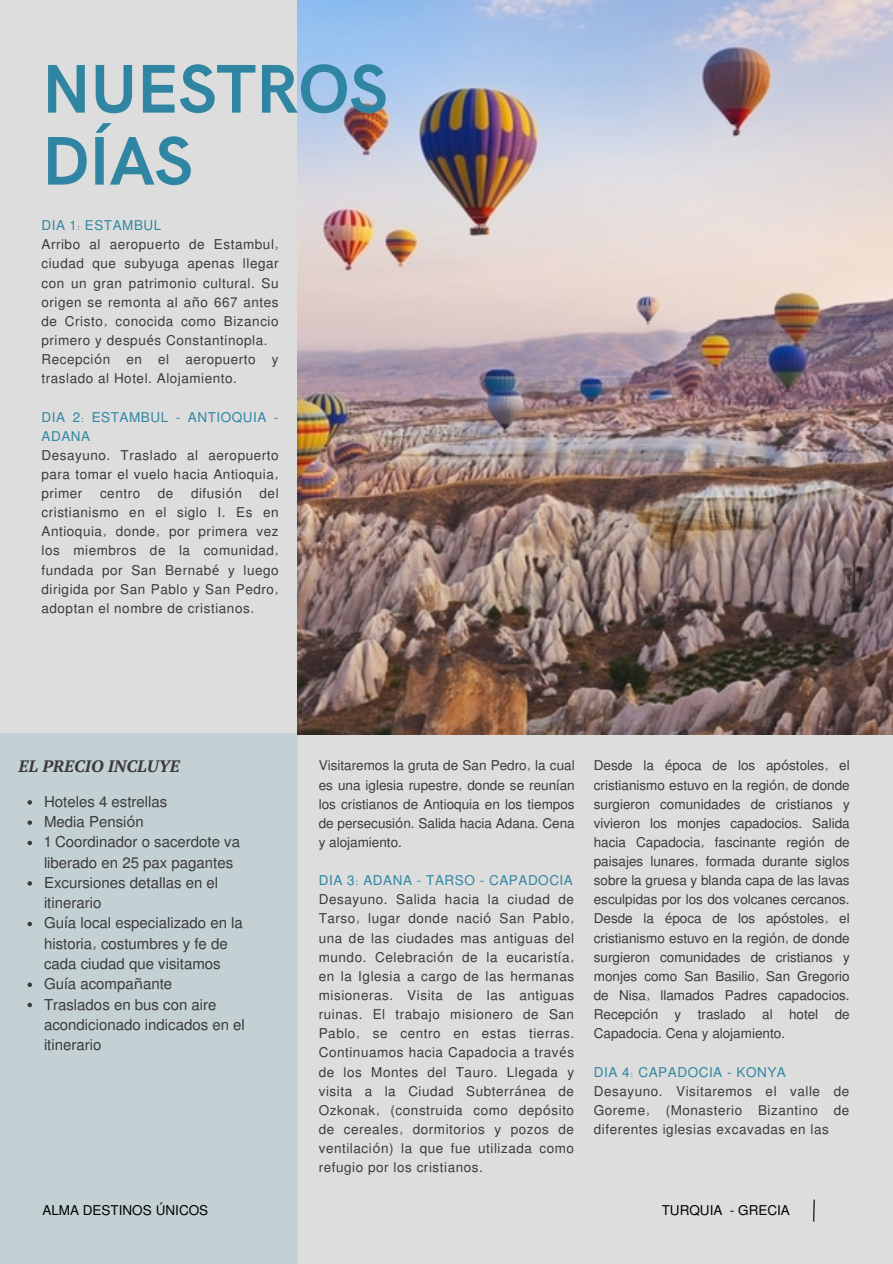
<style>
.page{position:relative;width:893px;height:1264px;background:#fff}
.page>*{position:absolute;margin:0;border:0;box-sizing:border-box;transform-origin:0 0}
.t1{font:700 69px "HK Grotesk";letter-spacing:-.005em;color:#3086a2}
.t2{font:italic 700 16.5px "PT Serif";color:#3b3939}
.t3{font:15px/20.2px "Mukti";color:#3b3939}
.t4{font:13.5px/19.2px "Mukti";letter-spacing:.04em;color:#3b3939;text-align:justify}
.t5{font:13.5px/19.2px "Mukti";letter-spacing:.04em;color:#3086a2}
.t6{font:13.5px "Mukti";color:#000}
.s1{font-family:"Noto Sans"}
</style>
<div class="page">
<div style="left:0;top:0;width:892px;height:1263px;background:#ddd"></div>
<div style="left:0;top:733px;width:298px;height:530px;background:#c3d0d4"></div>
<svg style="left:813px;top:1199px;width:2px;height:23px"></svg>
<img style="left:298px;top:0;width:594px;height:735px">
<svg style="left:27px;top:800px;width:5px;height:4px"></svg>
<svg style="left:27px;top:820px;width:5px;height:5px"></svg>
<svg style="left:27px;top:840px;width:5px;height:5px"></svg>
<svg style="left:27px;top:881px;width:5px;height:4px"></svg>
<svg style="left:27px;top:921px;width:5px;height:5px"></svg>
<svg style="left:27px;top:982px;width:5px;height:5px"></svg>
<svg style="left:27px;top:1002px;width:5px;height:5px"></svg>
<p class="t1" style="left:42px;top:50px;width:347px">NUESTROS</p>
<p class="t1" style="left:42px;top:122px;width:152px">DÍAS</p>
<p class="t5" style="left:41px;top:215px;width:121px">DIA 1: ESTAMBUL</p>
<p class="t4" style="left:41px;top:234px;width:239px">Arribo al aeropuerto de Estambul, ciudad que subyuga apenas llegar con un gran patrimonio cultural. Su origen se remonta al a<span class="s1">ñ</span>o 667 antes de Cristo, conocida como Bizancio primero y despu<span class="s1">é</span>s Constantinopla.</p>
<p class="t4" style="left:41px;top:349px;width:239px">Recepci<span class="s1">ó</span>n en el aeropuerto y traslado al Hotel. Alojamiento.</p>
<p class="t5" style="left:41px;top:406px;width:239px">DIA 2: ESTAMBUL - ANTIOQUIA -<br>ADANA</p>
<p class="t4" style="left:41px;top:445px;width:239px">Desayuno. Traslado al aeropuerto para tomar el vuelo hacia Antioquia, primer</p>
<p class="t4" style="left:100px;top:483px;width:42px">centro</p>
<p class="t4" style="left:158px;top:483px;width:17px">de</p>
<p class="t4" style="left:191px;top:483px;width:52px">difusi<span class="s1">ó</span>n</p>
<p class="t4" style="left:41px;top:483px;width:239px;text-indent:218px">del cristianismo en el siglo I. Es en Antioquia, donde, por primera vez los miembros de la comunidad, fundada por San Bernab<span class="s1">é</span> y luego dirigida por San Pablo y San Pedro, adoptan el nombre de cristianos.</p>
<p class="t2" style="left:18px;top:755px;width:163px">EL PRECIO INCLUYE</p>
<p class="t3" style="left:44px;top:790px;width:125px">Hoteles 4 estrellas</p>
<p class="t3" style="left:44px;top:811px;width:101px">Media Pensi<span class="s1">ó</span>n</p>
<p class="t3" style="left:44px;top:831px;width:197px">1 Coordinador o sacerdote va liberado en 25 pax pagantes</p>
<p class="t3" style="left:44px;top:871px;width:176px">Excursiones detallas en el itinerario</p>
<p class="t3" style="left:44px;top:912px;width:200px">Gu<span class="s1">í</span>a local especializado en la historia, costumbres y fe de cada ciudad que visitamos</p>
<p class="t3" style="left:44px;top:973px;width:130px">Gu<span class="s1">í</span>a acompa<span class="s1">ñ</span>ante</p>
<p class="t3" style="left:44px;top:993px;width:202px">Traslados en bus con aire acondicionado indicados en el itinerario</p>
<p class="t4" style="left:319px;top:755px;width:257px">Visitaremos la gruta de San Pedro, la cual es una iglesia rupestre, donde se reun<span class="s1">í</span>an los cristianos de Antioquia en los tiempos de persecusi<span class="s1">ó</span>n. Salida hacia Adana. Cena y alojamiento.</p>
<p class="t5" style="left:319px;top:870px;width:256px">DIA 3: ADANA - TARSO - CAPADOCIA</p>
<p class="t4" style="left:319px;top:889px;width:257px">Desayuno. Salida hacia la ciudad de Tarso, lugar donde naci<span class="s1">ó</span> San Pablo, una de las ciudades mas antiguas del mundo. Celebraci<span class="s1">ó</span>n de la eucarist<span class="s1">í</span>a, en la Iglesia a cargo de las hermanas misioneras. Visita de las antiguas ruinas. El trabajo misionero de San Pablo, se centro en estas tierras.<br>Continuamos hacia Capadocia a trav<span class="s1">é</span>s de los Montes del Tauro. Llegada y visita a la Ciudad Subterr<span class="s1">á</span>nea de Ozkonak, (construida como dep<span class="s1">ó</span>sito de cereales, dormitorios y pozos de ventilaci<span class="s1">ó</span>n) la que fue utilizada como refugio por los cristianos.</p>
<p class="t4" style="left:593px;top:755px;width:257px">Desde la <span class="s1">é</span>poca de los ap<span class="s1">ó</span>stoles, el cristianismo estuvo en la regi<span class="s1">ó</span>n, de donde surgieron comunidades de cristianos y vivieron los monjes capadocios. Salida hacia Capadocia, fascinante regi<span class="s1">ó</span>n de paisajes lunares, formada durante siglos sobre la gruesa y blanda capa de las lavas esculpidas por los dos volcanes cercanos.<br>Desde la <span class="s1">é</span>poca de los ap<span class="s1">ó</span>stoles, el cristianismo estuvo en la regi<span class="s1">ó</span>n, de donde surgieron comunidades de cristianos y monjes como San Basilio, San Gregorio de Nisa, llamados Padres capadocios.<br>Recepci<span class="s1">ó</span>n y traslado al hotel de Capadocia. Cena y alojamiento.</p>
<p class="t5" style="left:593px;top:1061px;width:193px">DIA 4: CAPADOCIA - KONYA</p>
<p class="t4" style="left:593px;top:1080px;width:257px">Desayuno. Visitaremos el valle de Goreme, (Monasterio Bizantino de diferentes iglesias excavadas en las</p>
<p class="t6" style="left:42px;top:1200px;width:167px">ALMA DESTINOS <span class="s1">Ú</span>NICOS</p>
<p class="t6" style="left:661px;top:1200px;width:130px">TURQUIA - GRECIA</p>
</div>
